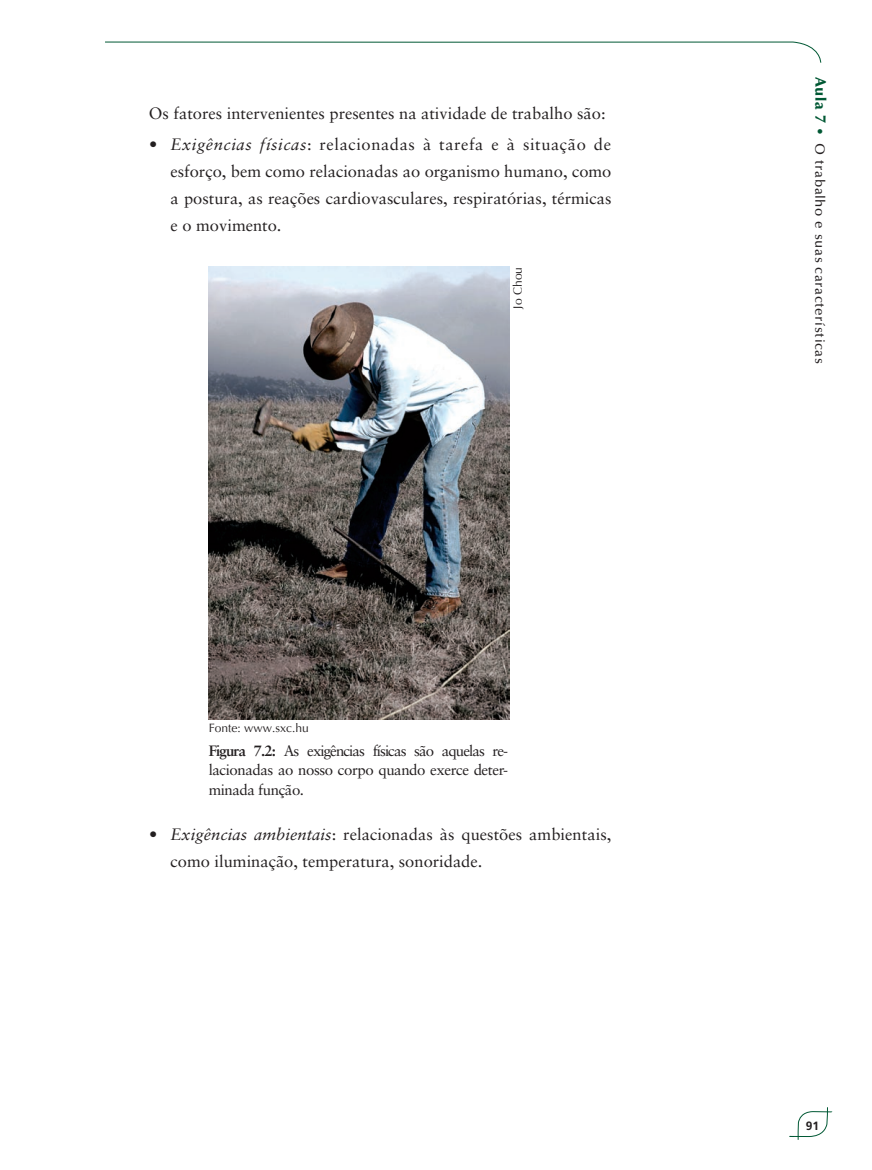
<style>
.page{position:relative;width:872px;height:1170px;background:#fff}
.page>*{position:absolute;margin:0;border:0;box-sizing:border-box;transform-origin:0 0}
.t1{font:16.5px/27px "Sabon";color:#231f20;text-align:justify}
.t2{font:15px/19.5px "Sabon";letter-spacing:-.03em;color:#231f20;text-align:justify}
.t3{font:500 13.5px "Optima";letter-spacing:.05em;color:#231f20}
.t4{font:12px "Optima";color:#231f20}
.t5{font:700 12px "Frutiger";color:#231f20}
.s1{font-style:italic}
.s2{font-weight:700}
.s3{font-weight:900;font-size:15px;color:#005834}
.s4{color:#005834}
</style>
<div class="page">
<svg style="left:105px;top:41px;width:716px;height:22px"></svg>
<svg style="left:789px;top:1107px;width:43px;height:33px"></svg>
<img style="left:208px;top:267px;width:301px;height:453px">
<p class="t1" style="left:149px;top:100px;width:458px">Os fatores intervenientes presentes na atividade de trabalho são:</p>
<p class="t1" style="left:171px;top:131px;width:442px;text-indent:-21px">• <span class="s1">Exigências físicas</span>: relacionadas à tarefa e à situação de esforço, bem como relacionadas ao organismo humano, como a postura, as reações cardiovasculares, respiratórias, térmicas e o movimento.</p>
<p class="t4" style="left:510px;top:308px;width:43px;rotate:-90deg">Jo Chou</p>
<p class="t4" style="left:209px;top:720px;width:102px">Fonte: www.sxc.hu</p>
<p class="t2" style="left:209px;top:740px;width:301px"><span class="s2">Figura 7.2:</span> As exigências físicas são aquelas re&shy;lacionadas ao nosso corpo quando exerce deter&shy;minada função.</p>
<p class="t1" style="left:171px;top:820px;width:442px;text-indent:-21px">• <span class="s1">Exigências ambientais</span>: relacionadas às questões ambientais, como iluminação, temperatura, sonoridade.</p>
<p class="t3" style="left:827px;top:77px;width:288px;rotate:90deg"><span class="s3">Aula 7</span> <span class="s4">•</span> O trabalho e suas características</p>
<p class="t5" style="left:806px;top:1118px;width:15px">91</p>
</div>
